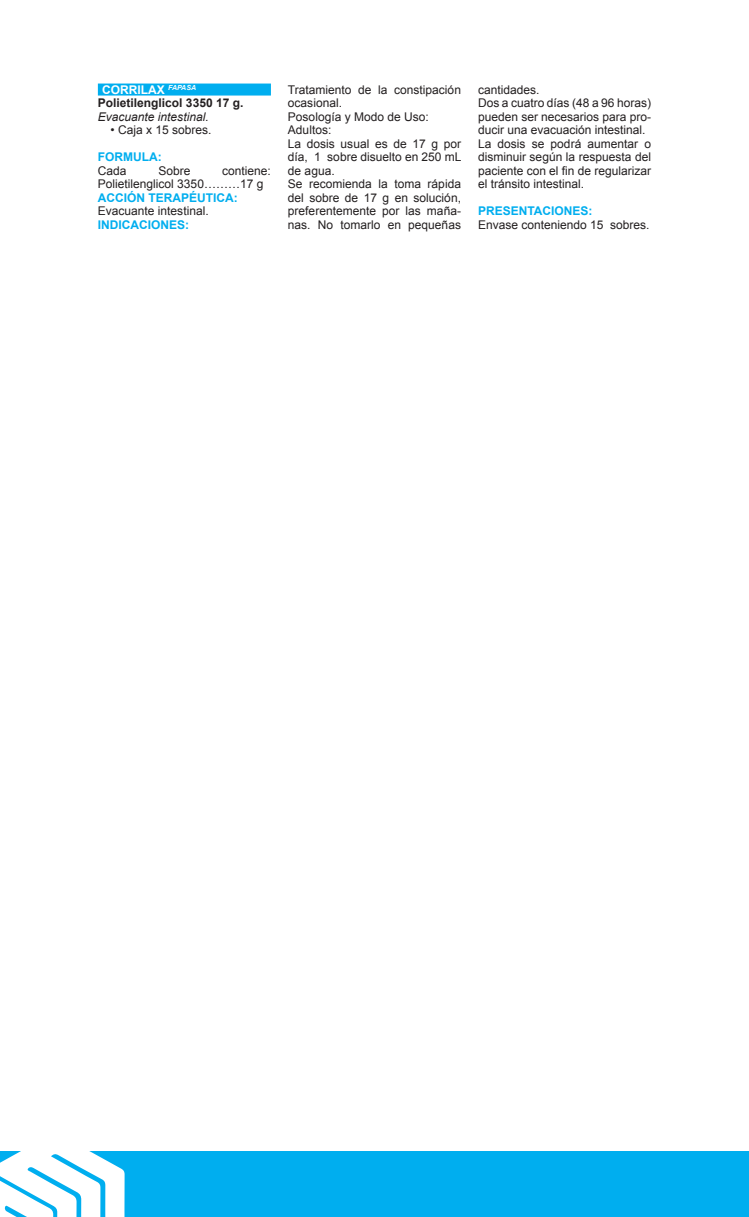
<style>
.page{position:relative;width:749px;height:1217px;background:#fff}
.page>*{position:absolute;margin:0;border:0;box-sizing:border-box;transform-origin:0 0}
.Texto{font:12px/13.5px "Arial";color:#231f20;text-align:justify}
.Sub_Titulo_copy_2{font:700 12px "Arial";color:#00aeef}
.Droga{font:700 12px "Arial";color:#231f20}
.Indicaciones{font:italic 12px "Arial";color:#231f20}
.Presentación{font:12px "Arial";color:#231f20}
.Nombre_Laboratorio{font:700 12px "Arial";color:#fff}
</style>
<div class="page">
<div style="left:0;top:1151px;width:748px;height:65px;background:#00aeef"></div>
<svg style="left:0;top:1151px;width:124px;height:65px"></svg>
<div style="left:98px;top:83px;width:173px;height:12px;background:#00aeef"></div>
<p class="Nombre_Laboratorio" style="left:102px;top:82px;width:95px">CORRILAX <sup>FAPASA</sup></p>
<p class="Droga" style="left:98px;top:95px;width:147px">Polietilenglicol 3350 17 g.</p>
<p class="Indicaciones" style="left:98px;top:109px;width:112px">Evacuante intestinal.</p>
<p class="Presentación" style="left:111px;top:122px;width:102px">• Caja x 15 sobres.</p>
<p class="Sub_Titulo_copy_2" style="left:98px;top:149px;width:65px">FORMULA:</p>
<p class="Texto" style="left:98px;top:164px;width:30px">Cada</p>
<p class="Texto" style="left:158px;top:164px;width:34px">Sobre</p>
<p class="Texto" style="left:98px;top:164px;width:174px;text-indent:124px">contiene:<br>Polietilenglicol 3350………17 g</p>
<p class="Sub_Titulo_copy_2" style="left:98px;top:190px;width:141px">ACCIÓN TERAPÉUTICA:</p>
<p class="Texto" style="left:98px;top:204px;width:112px">Evacuante intestinal.</p>
<p class="Sub_Titulo_copy_2" style="left:98px;top:217px;width:93px">INDICACIONES:</p>
<p class="Texto" style="left:288px;top:83px;width:174px">Tratamiento de la constipación ocasional.</p>
<p class="Texto" style="left:288px;top:110px;width:142px">Posología y Modo de Uso:</p>
<p class="Texto" style="left:288px;top:123px;width:45px">Adultos:</p>
<p class="Texto" style="left:288px;top:137px;width:175px">La dosis usual es de 17 g por día, 1 sobre disuelto en 250 mL de agua.</p>
<p class="Texto" style="left:288px;top:177px;width:174px">Se recomienda la toma rápida del sobre de 17 g en solución, preferentemente por las maña&shy;nas. No tomarlo en pequeñas</p>
<p class="Texto" style="left:478px;top:83px;width:63px">cantidades.</p>
<p class="Texto" style="left:478px;top:96px;width:174px">Dos a cuatro días (48 a 96 horas) pueden ser necesarios para pro&shy;ducir una evacuación intestinal.</p>
<p class="Texto" style="left:478px;top:137px;width:174px">La dosis se podrá aumentar o disminuir según la respuesta del paciente con el fin de regularizar el tránsito intestinal.</p>
<p class="Sub_Titulo_copy_2" style="left:478px;top:203px;width:116px">PRESENTACIONES:</p>
<p class="Texto" style="left:478px;top:218px;width:173px">Envase conteniendo 15 sobres.</p>
</div>
